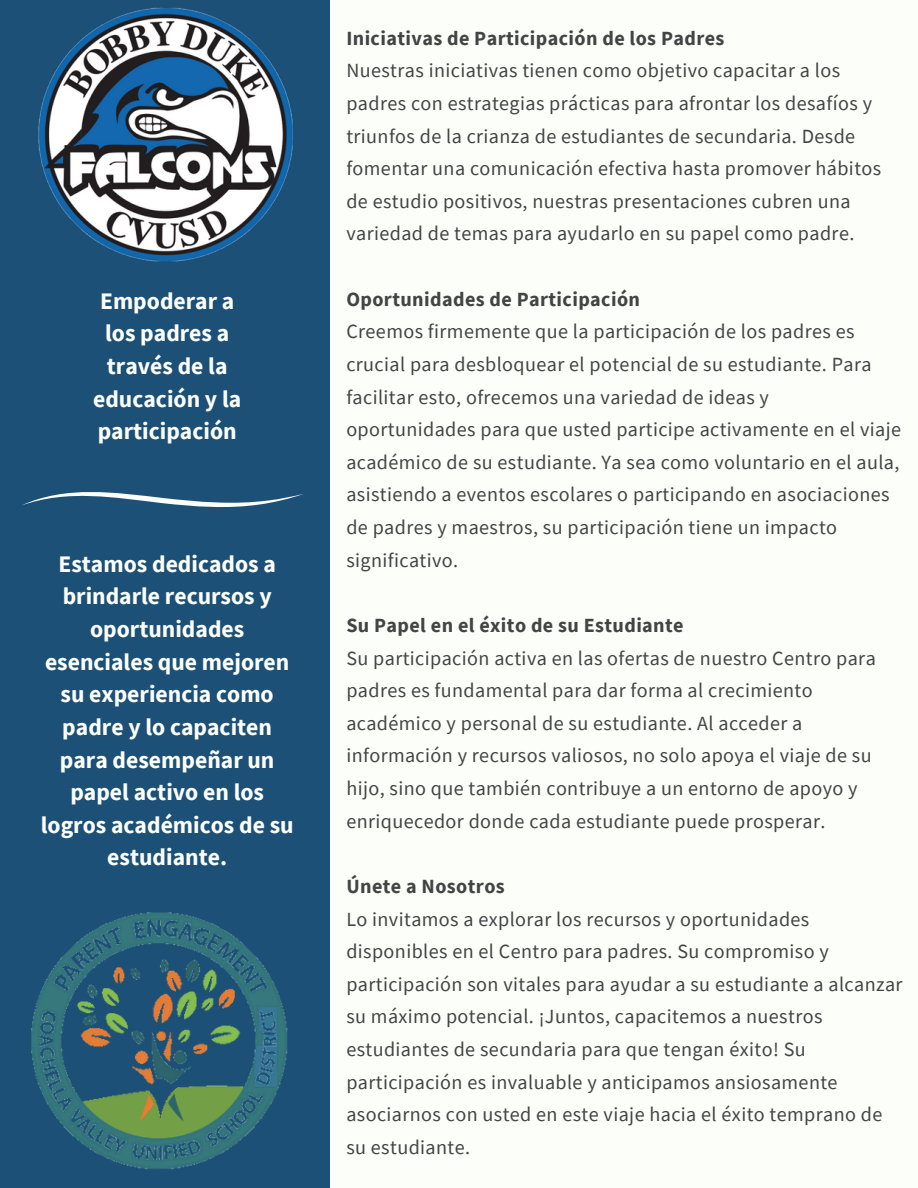
<style>
.page{position:relative;width:918px;height:1188px;background:#fbfef9}
.page>*{position:absolute;margin:0;border:0;box-sizing:border-box;transform-origin:0 0}
.t1{font:700 23.7px/32.7px "Source Sans Pro";color:#fbfef9;text-align:center}
.t2{font:20.1px/32.7px "Source Sans Pro";letter-spacing:.02em;color:#444}
.t3{font:700 20.1px "Source Sans Pro";letter-spacing:.02em;color:#444}
</style>
<div class="page">
<div style="left:0;top:0;width:330px;height:1188px;background:#1d5076"></div>
<img style="left:38px;top:7px;width:255px;height:255px">
<img style="left:31px;top:912px;width:257px;height:258px">
<svg style="left:22px;top:492px;width:281px;height:15px"></svg>
<p class="t1" style="left:93px;top:284px;width:150px">Empoderar a los padres a través de la educación y la participación</p>
<p class="t1" style="left:41px;top:547px;width:254px">Estamos dedicados a brindarle recursos y oportunidades esenciales que mejoren su experiencia como padre y lo capaciten para desempeñar un papel activo en los logros académicos de su estudiante.</p>
<p class="t3" style="left:346px;top:25px;width:380px">Iniciativas de Participación de los Padres</p>
<p class="t2" style="left:346px;top:54px;width:536px">Nuestras iniciativas tienen como objetivo capacitar a los padres con estrategias prácticas para afrontar los desafíos y triunfos de la crianza de estudiantes de secundaria. Desde fomentar una comunicación efectiva hasta promover hábitos de estudio positivos, nuestras presentaciones cubren una variedad de temas para ayudarlo en su papel como padre.</p>
<h1 class="t3" style="left:346px;top:286px;width:295px">Oportunidades de Participación</h1>
<p class="t2" style="left:346px;top:315px;width:556px">Creemos firmemente que la participación de los padres es crucial para desbloquear el potencial de su estudiante. Para facilitar esto, ofrecemos una variedad de ideas y oportunidades para que usted participe activamente en el viaje académico de su estudiante. Ya sea como voluntario en el aula, asistiendo a eventos escolares o participando en asociaciones de padres y maestros, su participación tiene un impacto significativo.</p>
<h1 class="t3" style="left:346px;top:612px;width:339px">Su Papel en el éxito de su Estudiante</h1>
<p class="t2" style="left:346px;top:641px;width:531px">Su participación activa en las ofertas de nuestro Centro para padres es fundamental para dar forma al crecimiento académico y personal de su estudiante. Al acceder a información y recursos valiosos, no solo apoya el viaje de su hijo, sino que también contribuye a un entorno de apoyo y enriquecedor donde cada estudiante puede prosperar.</p>
<p class="t3" style="left:346px;top:873px;width:160px">Únete a Nosotros</p>
<p class="t2" style="left:346px;top:902px;width:558px">Lo invitamos a explorar los recursos y oportunidades disponibles en el Centro para padres. Su compromiso y participación son vitales para ayudar a su estudiante a alcanzar su máximo potencial. ¡Juntos, capacitemos a nuestros estudiantes de secundaria para que tengan éxito! Su participación es invaluable y anticipamos ansiosamente asociarnos con usted en este viaje hacia el éxito temprano de su estudiante.</p>
</div>
